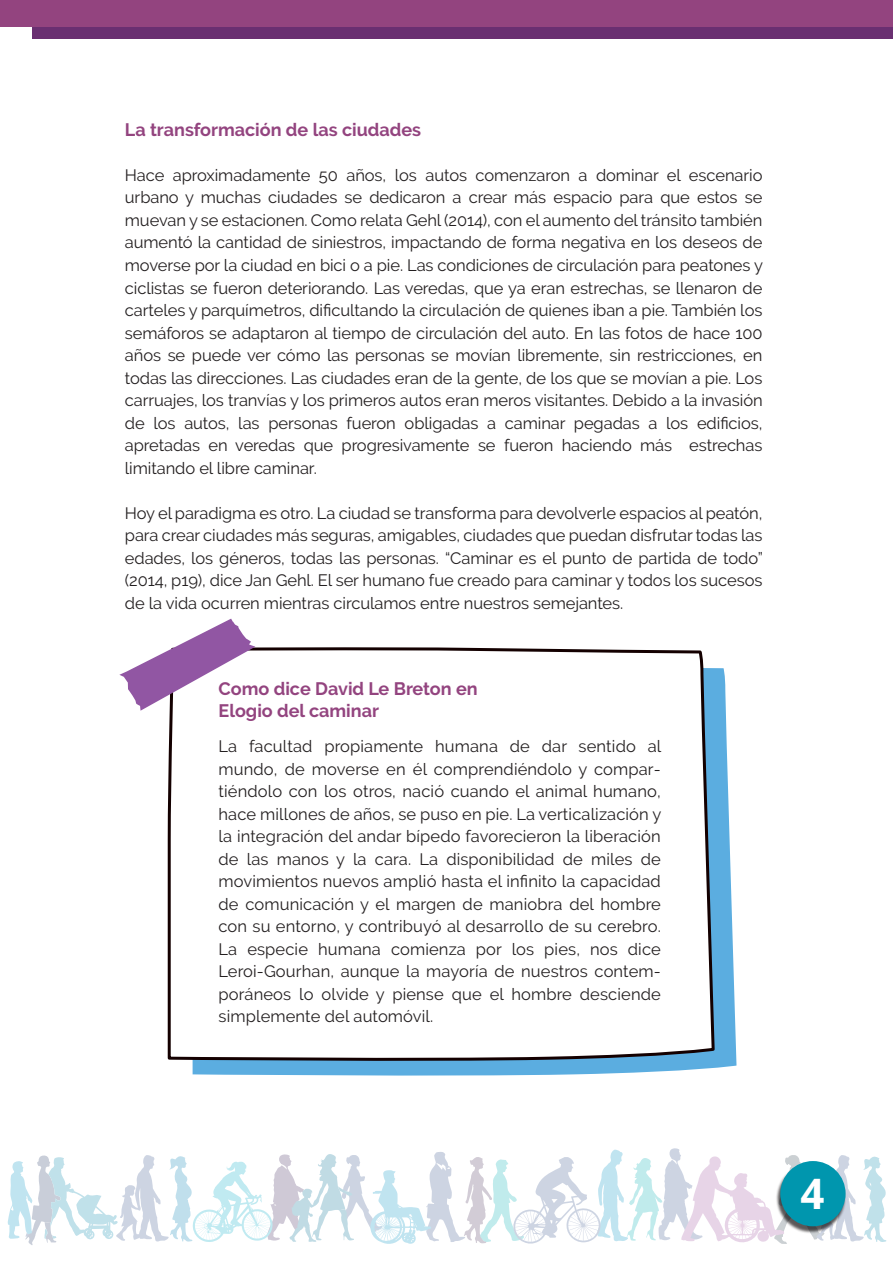
<style>
.page{position:relative;width:893px;height:1263px;background:#fff}
.page>*{position:absolute;margin:0;border:0;box-sizing:border-box;transform-origin:0 0}
.t1{font:700 42px "Open Sans";color:#fff}
.t2{font:700 18px/22.5px "Raleway";color:#93447f}
.t3{font:16.5px/22.5px "Raleway";letter-spacing:-.005em;color:#231f20;text-align:justify}
</style>
<div class="page">
<svg style="left:193px;top:668px;width:543px;height:408px;fill:#5bade0"></svg>
<svg style="left:167px;top:646px;width:549px;height:415px"></svg>
<svg style="left:119px;top:619px;width:136px;height:92px"></svg>
<div style="left:33px;top:0;width:860px;height:39px;background:#6a2f71"></div>
<div style="left:0;top:0;width:893px;height:27px;background:#93447f"></div>
<svg style="left:8px;top:1148px;width:878px;height:97px"></svg>
<img style="left:774px;top:1161px;width:73px;height:73px">
<div style="left:780px;top:1161px;width:66px;height:65px;background:#0096ae;border-radius:50%"></div>
<p class="t2" style="left:125px;top:118px;width:298px">La transformación de las ciudades</p>
<p class="t3" style="left:125px;top:164px;width:640px">Hace aproximadamente 50 años, los autos comenzaron a dominar el escenario urbano y muchas ciudades se dedicaron a crear más espacio para que estos se muevan y se estacionen. Como relata Gehl (2014), con el aumento del tránsito también aumentó la cantidad de siniestros, impactando de forma negativa en los deseos de moverse por la ciudad en bici o a pie. Las condiciones de circulación para peatones y ciclistas se fueron deteriorando. Las veredas, que ya eran estrechas, se llenaron de carteles y parquímetros, dificultando la circulación de quienes iban a pie. También los semáforos se adaptaron al tiempo de circulación del auto. En las fotos de hace 100 años se puede ver cómo las personas se movían libremente, sin restricciones, en todas las direcciones. Las ciudades eran de la gente, de los que se movían a pie. Los carruajes, los tranvías y los primeros autos eran meros visitantes. Debido a la invasión de los autos, las personas fueron obligadas a caminar pegadas a los edificios, apretadas en veredas que progresivamente se fueron haciendo más estrechas limitando el libre caminar.</p>
<p class="t3" style="left:125px;top:501px;width:639px">Hoy el paradigma es otro. La ciudad se transforma para devolverle espacios al peatón, para crear ciudades más seguras, amigables, ciudades que puedan disfrutar todas las edades, los géneros, todas las personas. “Caminar es el punto de partida de todo” (2014, p19), dice Jan Gehl. El ser humano fue creado para caminar y todos los sucesos de la vida ocurren mientras circulamos entre nuestros semejantes.</p>
<p class="t2" style="left:219px;top:677px;width:261px">Como dice David Le Breton en<br>Elogio del caminar</p>
<p class="t3" style="left:219px;top:735px;width:444px">La facultad propiamente humana de dar sentido al mundo, de moverse en él comprendiéndolo y compar&shy;tiéndolo con los otros, nació cuando el animal humano, hace millones de años, se puso en pie. La verticalización y la integración del andar bípedo favorecieron la liberación de las manos y la cara. La disponibilidad de miles de movimientos nuevos amplió hasta el infinito la capacidad de comunicación y el margen de maniobra del hombre con su entorno, y contribuyó al desarrollo de su cerebro.<br>La especie humana comienza por los pies, nos dice Leroi-Gourhan, aunque la mayoría de nuestros contem&shy;poráneos lo olvide y piense que el hombre desciende simplemente del automóvil.</p>
<h1 class="t1" style="left:800px;top:1164px;width:25px">4</h1>
</div>
